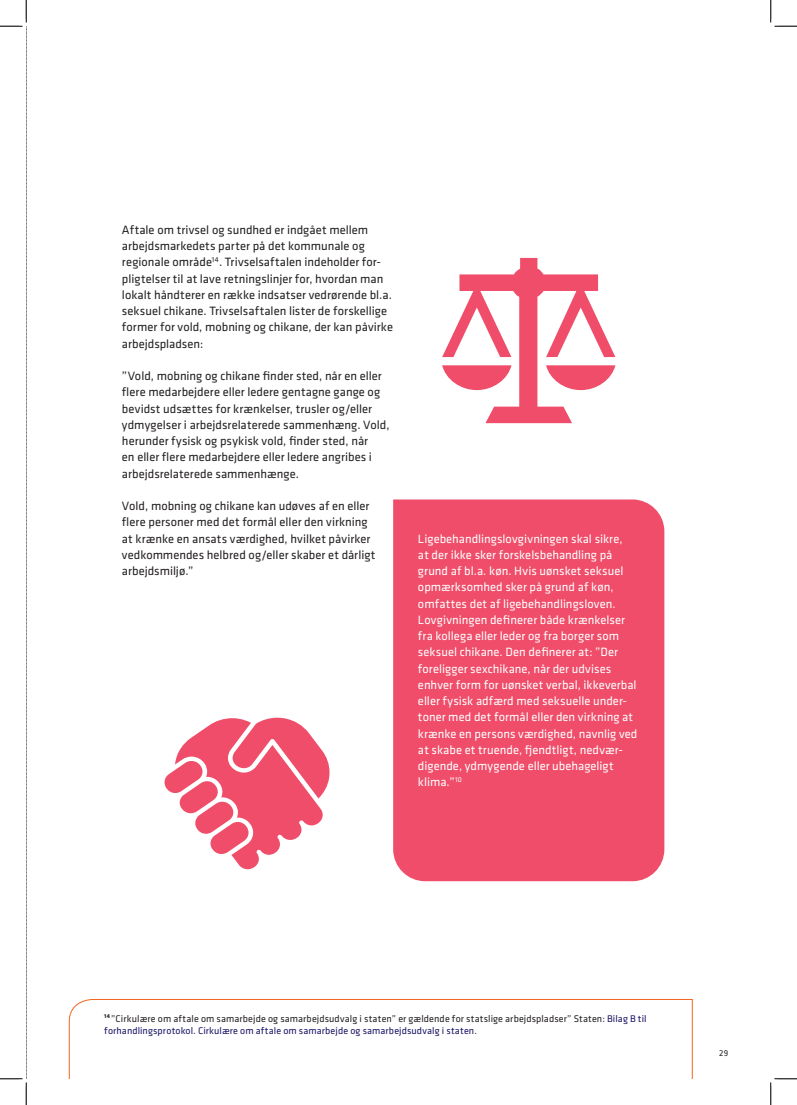
<style>
.page{position:relative;width:797px;height:1105px;background:#fff}
.page>*{position:absolute;margin:0;border:0;box-sizing:border-box;transform-origin:0 0}
.Brød{font:12.5px/16.2px "Klavika";color:#231f20}
.brød-smallet_i_boks{font:12.5px/16.2px "Klavika";color:#fff}
.Kilde{font:10px/12.5px "Klavika";letter-spacing:.01em;color:#231f20}
.t1{font:8.75px "Klavika";color:#231f20}
.s1{color:#191364}
</style>
<div class="page">
<div style="left:393px;top:499px;width:271px;height:382px;background:#ef4d69"></div>
<svg style="left:164px;top:718px;width:165px;height:151px"></svg>
<svg style="left:68px;top:999px;width:625px;height:80px"></svg>
<svg style="left:442px;top:258px;width:173px;height:165px"></svg>
<svg style="left:0;top:0;width:27px;height:1105px"></svg>
<svg style="left:770px;top:0;width:27px;height:27px"></svg>
<svg style="left:770px;top:1078px;width:27px;height:27px"></svg>
<p class="Brød" style="left:122px;top:221px;width:272px">Aftale om trivsel og sundhed er indgået mellem arbejdsmarkedets parter på det kommunale og regionale område<sup>14</sup>. Trivselsaftalen indeholder for&shy;pligtelser til at lave retningslinjer for, hvordan man lokalt håndterer en række indsatser vedrørende bl.a. seksuel chikane. Trivselsaftalen lister de forskellige former for vold, mobning og chikane, der kan påvirke arbejdspladsen:</p>
<p class="Brød" style="left:122px;top:367px;width:269px">”Vold, mobning og chikane finder sted, når en eller flere medarbejdere eller ledere gentagne gange og bevidst udsættes for krænkelser, trusler og/eller ydmygelser i arbejdsrelaterede sammenhæng. Vold, herunder fysisk og psykisk vold, finder sted, når<br>en eller flere medarbejdere eller ledere angribes i arbejdsrelaterede sammenhænge.</p>
<p class="Brød" style="left:122px;top:497px;width:255px">Vold, mobning og chikane kan udøves af en eller flere personer med det formål eller den virkning at krænke en ansats værdighed, hvilket påvirker vedkommendes helbred og/eller skaber et dårligt arbejdsmiljø.”</p>
<p class="brød-smallet_i_boks" style="left:418px;top:530px;width:221px">Ligebehandlingslovgivningen skal sikre,<br>at der ikke sker forskelsbehandling på grund af bl.a. køn. Hvis uønsket seksuel opmærksomhed sker på grund af køn, omfattes det af ligebehandlingsloven.<br>Lovgivningen definerer både krænkelser fra kollega eller leder og fra borger som seksuel chikane. Den definerer at: ”Der foreligger sexchikane, når der udvises enhver form for uønsket verbal, ikkeverbal eller fysisk adfærd med seksuelle under&shy;toner med det formål eller den virkning at krænke en persons værdighed, navnlig ved at skabe et truende, fjendtligt, nedvær&shy;digende, ydmygende eller ubehageligt klima.”<sup>10</sup></p>
<p class="Kilde" style="left:104px;top:1012px;width:544px"><sup>14</sup> ”Cirkulære om aftale om samarbejde og samarbejdsudvalg i staten” er gældende for statslige arbejdspladser” Staten: <span class="s1">Bilag B til forhandlingsprotokol. Cirkulære om aftale om samarbejde og samarbejdsudvalg i staten</span>.</p>
<p class="t1" style="left:719px;top:1047px;width:11px">29</p>
</div>
